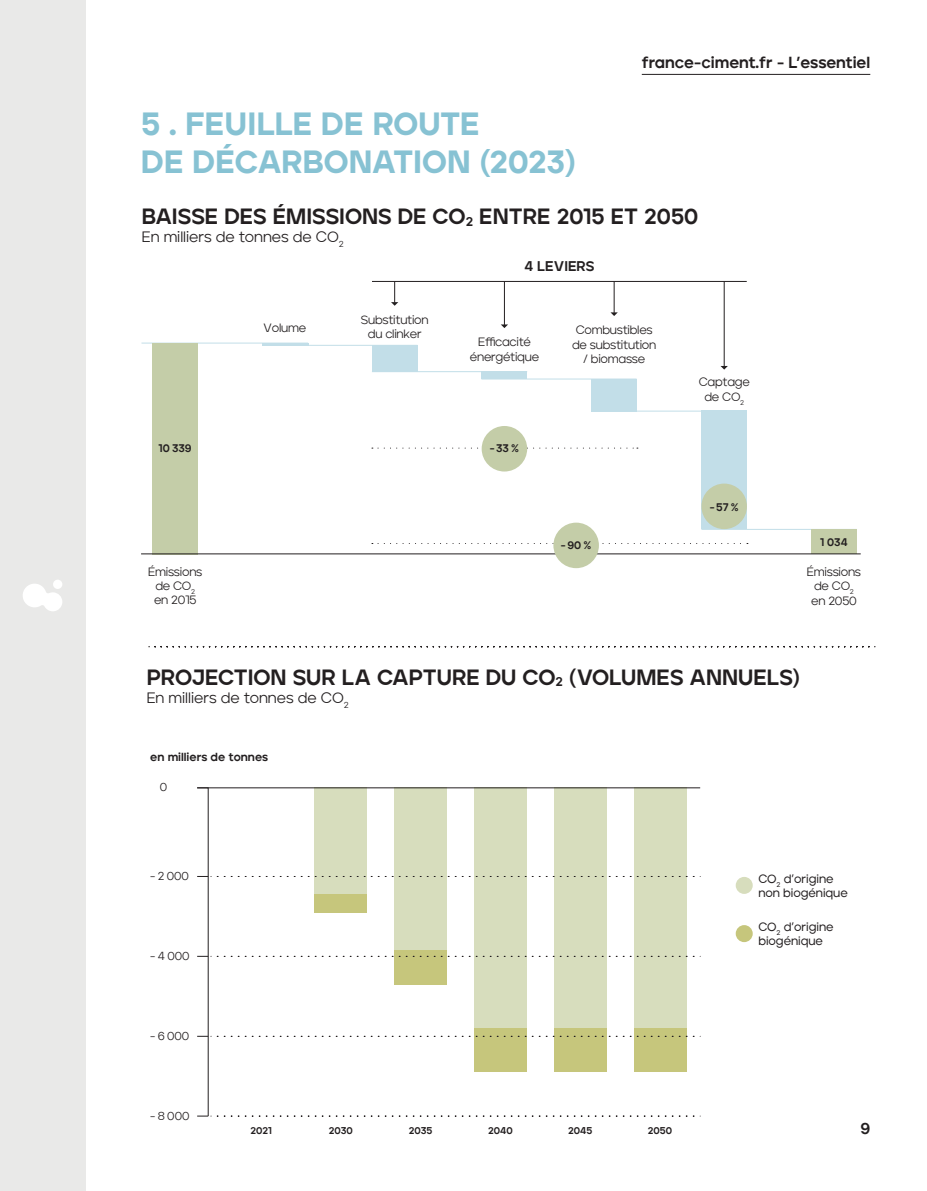
<style>
.page{position:relative;width:927px;height:1191px;background:#fff}
.page>*{position:absolute;margin:0;border:0;box-sizing:border-box;transform-origin:0 0}
.t1{font:900 32px/38.4px "Jeko";color:#87c2d3}
.t2{font:800 22px "Jeko";color:#231f20}
.t3{font:800 16px "Jeko";letter-spacing:-.005em;color:#231f20}
.t4{font:15px "Jeko";color:#231f20}
.t5{font:800 14px "Jeko";color:#231f20}
.t6{font:12px/14.4px "Jeko";letter-spacing:-.02em;color:#231f20;text-align:center}
.t7{font:500 12px/14.4px "Jeko";color:#231f20}
.t8{font:11.6px "Jeko";color:#231f20}
.t9{font:800 11.6px "Jeko";color:#231f20}
.t10{font:800 11px "Jeko";color:#231f20}
.t11{font:800 9.8px "Jeko";color:#231f20}
.s1{font-size:12.8px}
</style>
<div class="page">
<div style="left:0;top:0;width:85px;height:1191px;background:#e9e9e8"></div>
<div style="left:53px;top:579px;width:9px;height:10px;background:#fff;border-radius:50%"></div>
<svg style="left:23px;top:582px;width:39px;height:29px"></svg>
<hr style="left:642px;top:74px;width:228px;height:1px;background:#231f20">
<svg style="left:149px;top:646px;width:727px;height:1px"></svg>
<hr style="left:701px;top:529px;width:156px;height:1px;background:#c2dee8">
<div style="left:811px;top:529px;width:46px;height:25px;background:#c4cda8"></div>
<svg style="left:372px;top:543px;width:376px;height:1px"></svg>
<hr style="left:141px;top:343px;width:167px;height:1px;background:#c2dee8">
<hr style="left:262px;top:345px;width:155px;height:1px;background:#c2dee8">
<hr style="left:372px;top:371px;width:155px;height:1px;background:#c2dee8">
<hr style="left:481px;top:379px;width:156px;height:1px;background:#c2dee8">
<hr style="left:591px;top:411px;width:156px;height:1px;background:#c2dee8">
<div style="left:701px;top:411px;width:46px;height:118px;background:#c2dee8"></div>
<div style="left:591px;top:379px;width:46px;height:32px;background:#c2dee8"></div>
<div style="left:482px;top:371px;width:45px;height:8px;background:#c2dee8"></div>
<div style="left:372px;top:345px;width:45px;height:27px;background:#c2dee8"></div>
<hr style="left:262px;top:343px;width:46px;height:3px;background:#c2dee8">
<div style="left:152px;top:343px;width:46px;height:211px;background:#c4cda8"></div>
<svg style="left:372px;top:447px;width:266px;height:1px"></svg>
<hr style="left:372px;top:281px;width:375px;height:1px;background:#231f20">
<div style="left:482px;top:426px;width:45px;height:45px;background:#c4cda8;border-radius:50%"></div>
<hr style="left:141px;top:553px;width:720px;height:1px;background:#231f20">
<div style="left:553px;top:522px;width:46px;height:46px;background:#c4cda8;border-radius:50%"></div>
<svg style="left:391px;top:281px;width:7px;height:25px"></svg>
<hr style="left:504px;top:281px;width:1px;height:44px;background:#231f20">
<svg style="left:501px;top:324px;width:7px;height:4px"></svg>
<hr style="left:614px;top:281px;width:1px;height:32px;background:#231f20">
<svg style="left:610px;top:312px;width:8px;height:4px"></svg>
<hr style="left:724px;top:281px;width:1px;height:85px;background:#231f20">
<svg style="left:720px;top:366px;width:8px;height:3px"></svg>
<div style="left:701px;top:483px;width:46px;height:46px;background:#c4cda8;border-radius:50%"></div>
<div style="left:736px;top:877px;width:17px;height:17px;background:#d7ddbd;border-radius:50%"></div>
<div style="left:736px;top:925px;width:17px;height:17px;background:#c6c67c;border-radius:50%"></div>
<svg style="left:197px;top:787px;width:503px;height:329px"></svg>
<h1 class="t1" style="left:141px;top:104px;width:436px">5 . FEUILLE DE ROUTE<br>DE DÉCARBONATION (2023)</h1>
<h3 class="t3" style="left:642px;top:53px;width:230px">france-ciment.fr - L’essentiel</h3>
<h2 class="t2" style="left:142px;top:203px;width:558px">BAISSE DES ÉMISSIONS DE CO<span class="s1">2</span> ENTRE 2015 ET 2050</h2>
<p class="t4" style="left:142px;top:228px;width:203px">En milliers de tonnes de CO<sub>2</sub></p>
<p class="t5" style="left:524px;top:257px;width:71px">4 LEVIERS</p>
<p class="t10" style="left:159px;top:441px;width:35px">10 339</p>
<p class="t6" style="left:148px;top:564px;width:56px">Émissions de CO<sub>2 </sub>en 2015</p>
<p class="t6" style="left:361px;top:312px;width:69px">Substitution du clinker</p>
<p class="t6" style="left:264px;top:320px;width:44px">Volume</p>
<p class="t6" style="left:572px;top:323px;width:86px">Combustibles de substitution / biomasse</p>
<p class="t6" style="left:470px;top:335px;width:71px">Efficacité énergétique</p>
<p class="t10" style="left:490px;top:441px;width:31px">-33 %</p>
<p class="t10" style="left:561px;top:538px;width:32px">-90 %</p>
<p class="t6" style="left:699px;top:375px;width:53px">Captage de CO<sub>2</sub></p>
<p class="t10" style="left:710px;top:500px;width:30px">-57 %</p>
<p class="t10" style="left:820px;top:535px;width:29px">1 034</p>
<p class="t6" style="left:807px;top:564px;width:56px">Émissions de CO<sub>2 </sub>en 2050</p>
<h2 class="t2" style="left:147px;top:664px;width:655px">PROJECTION SUR LA CAPTURE DU CO<span class="s1">2</span> (VOLUMES ANNUELS)</h2>
<p class="t4" style="left:147px;top:689px;width:203px">En milliers de tonnes de CO<sub>2</sub></p>
<p class="t9" style="left:150px;top:749px;width:119px">en milliers de tonnes</p>
<p class="t8" style="left:160px;top:779px;width:9px">0</p>
<p class="t8" style="left:150px;top:869px;width:40px">- 2 000</p>
<p class="t8" style="left:150px;top:949px;width:41px">- 4 000</p>
<p class="t8" style="left:150px;top:1029px;width:41px">- 6 000</p>
<p class="t8" style="left:150px;top:1109px;width:41px">- 8 000</p>
<p class="t11" style="left:250px;top:1124px;width:23px">2021</p>
<p class="t11" style="left:329px;top:1124px;width:26px">2030</p>
<p class="t11" style="left:409px;top:1124px;width:25px">2035</p>
<p class="t11" style="left:488px;top:1124px;width:26px">2040</p>
<p class="t11" style="left:568px;top:1124px;width:26px">2045</p>
<p class="t11" style="left:648px;top:1124px;width:26px">2050</p>
<p class="t7" style="left:758px;top:871px;width:91px">CO<sub>2</sub> d’origine non biogénique</p>
<p class="t7" style="left:758px;top:919px;width:77px">CO<sub>2</sub> d’origine biogénique</p>
<h3 class="t3" style="left:860px;top:1119px;width:11px">9</h3>
</div>
